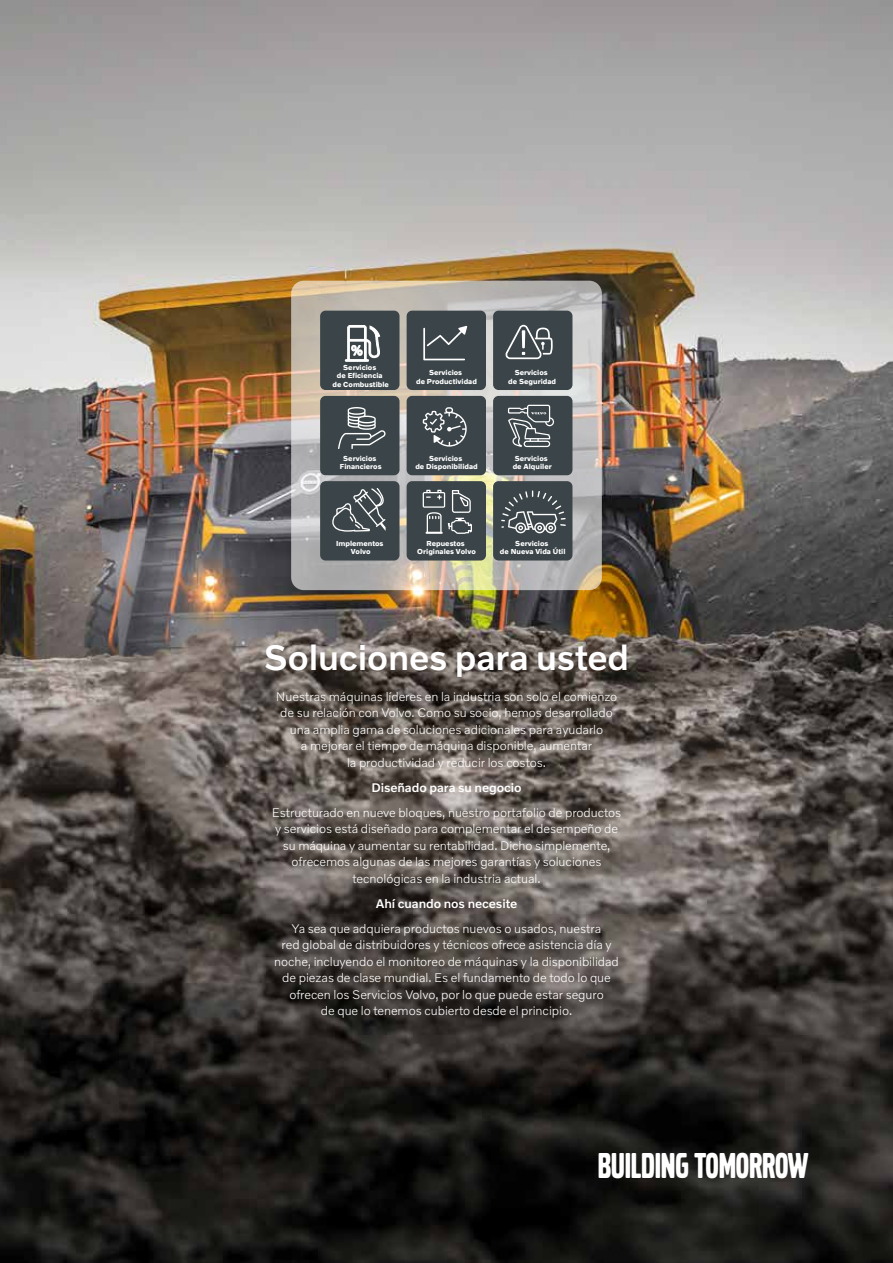
<style>
.page{position:relative;width:893px;height:1263px;background:#fff}
.page>*{position:absolute;margin:0;border:0;box-sizing:border-box;transform-origin:0 0}
.t1{font:37.5px "Volvo Broad Pro";letter-spacing:-.005em;color:#fff}
.t2{font:500 36px "Volvo Novum";letter-spacing:-.005em;color:#fff}
.t3{font:300 12.75px/16.5px "Volvo Novum";letter-spacing:-.005em;color:#fff;text-align:center}
.t4{font:500 12.75px "Volvo Novum";letter-spacing:-.005em;color:#fff}
.t5{font:700 7.35px/8.2px "Volvo Novum";color:#fff;text-align:center}
</style>
<div class="page">
<img style="left:0;top:0;width:893px;height:1263px">
<svg style="left:291px;top:281px;width:311px;height:309px"></svg>
<div style="left:493px;top:481px;width:79px;height:79px;background:#3b4448;border-radius:5px"></div>
<svg style="left:501px;top:490px;width:65px;height:43px"></svg>
<div style="left:407px;top:481px;width:79px;height:79px;background:#3b4448;border-radius:5px"></div>
<svg style="left:423px;top:490px;width:49px;height:44px"></svg>
<div style="left:320px;top:481px;width:79px;height:79px;background:#3b4448;border-radius:5px"></div>
<svg style="left:332px;top:488px;width:54px;height:44px"></svg>
<div style="left:493px;top:396px;width:79px;height:79px;background:#3b4448;border-radius:5px"></div>
<svg style="left:508px;top:405px;width:46px;height:42px"></svg>
<div style="left:407px;top:396px;width:79px;height:79px;background:#3b4448;border-radius:5px"></div>
<svg style="left:423px;top:407px;width:44px;height:40px"></svg>
<div style="left:320px;top:396px;width:79px;height:79px;background:#3b4448;border-radius:5px"></div>
<svg style="left:338px;top:407px;width:48px;height:42px"></svg>
<div style="left:493px;top:311px;width:79px;height:79px;background:#3b4448;border-radius:5px"></div>
<svg style="left:505px;top:325px;width:48px;height:34px"></svg>
<hr style="left:522px;top:330px;width:3px;height:18px;background:#fff">
<div style="left:407px;top:311px;width:79px;height:79px;background:#3b4448;border-radius:5px"></div>
<svg style="left:423px;top:326px;width:44px;height:34px"></svg>
<div style="left:320px;top:311px;width:79px;height:79px;background:#3b4448;border-radius:5px"></div>
<svg style="left:345px;top:325px;width:35px;height:37px"></svg>
<p class="t5" style="left:332px;top:363px;width:58px">Servicios<br>de Eficiencia<br>de Combustible</p>
<p class="t5" style="left:416px;top:368px;width:62px">Servicios<br>de Productividad</p>
<p class="t5" style="left:508px;top:368px;width:49px">Servicios<br>de Seguridad</p>
<p class="t5" style="left:340px;top:454px;width:43px">Servicios<br>Financieros</p>
<p class="t5" style="left:415px;top:454px;width:64px">Servicios<br>de Disponibilidad</p>
<p class="t5" style="left:513px;top:454px;width:41px;text-align:left">Servicios de Alquiler</p>
<p class="t5" style="left:336px;top:539px;width:49px">Implementos<br>Volvo</p>
<p class="t5" style="left:417px;top:539px;width:60px">Repuestos<br>Originales Volvo</p>
<p class="t5" style="left:500px;top:539px;width:67px">Servicios<br>de Nueva Vida Útil</p>
<h2 class="t2" style="left:264px;top:634px;width:367px">Soluciones para usted</h2>
<p class="t3" style="left:276px;top:688px;width:343px">Nuestras máquinas líderes en la industria son solo el comienzo de su relación con Volvo. Como su socio, hemos desarrollado una amplia gama de soluciones adicionales para ayudarlo<br>a mejorar el tiempo de máquina disponible, aumentar<br>la productividad y reducir los costos.</p>
<p class="t4" style="left:371px;top:779px;width:152px">Diseñado para su negocio</p>
<p class="t3" style="left:272px;top:804px;width:351px">Estructurado en nueve bloques, nuestro portafolio de productos y servicios está diseñado para complementar el desempeño de su máquina y aumentar su rentabilidad. Dicho simplemente, ofrecemos algunas de las mejores garantías y soluciones tecnológicas en la industria actual.</p>
<p class="t4" style="left:376px;top:895px;width:143px">Ahí cuando nos necesite</p>
<p class="t3" style="left:274px;top:920px;width:346px">Ya sea que adquiera productos nuevos o usados, nuestra<br>red global de distribuidores y técnicos ofrece asistencia día y noche, incluyendo el monitoreo de máquinas y la disponibilidad de piezas de clase mundial. Es el fundamento de todo lo que ofrecen los Servicios Volvo, por lo que puede estar seguro<br>de que lo tenemos cubierto desde el principio.</p>
<h1 class="t1" style="left:598px;top:1148px;width:212px">BUILDING TOMORROW</h1>
</div>
